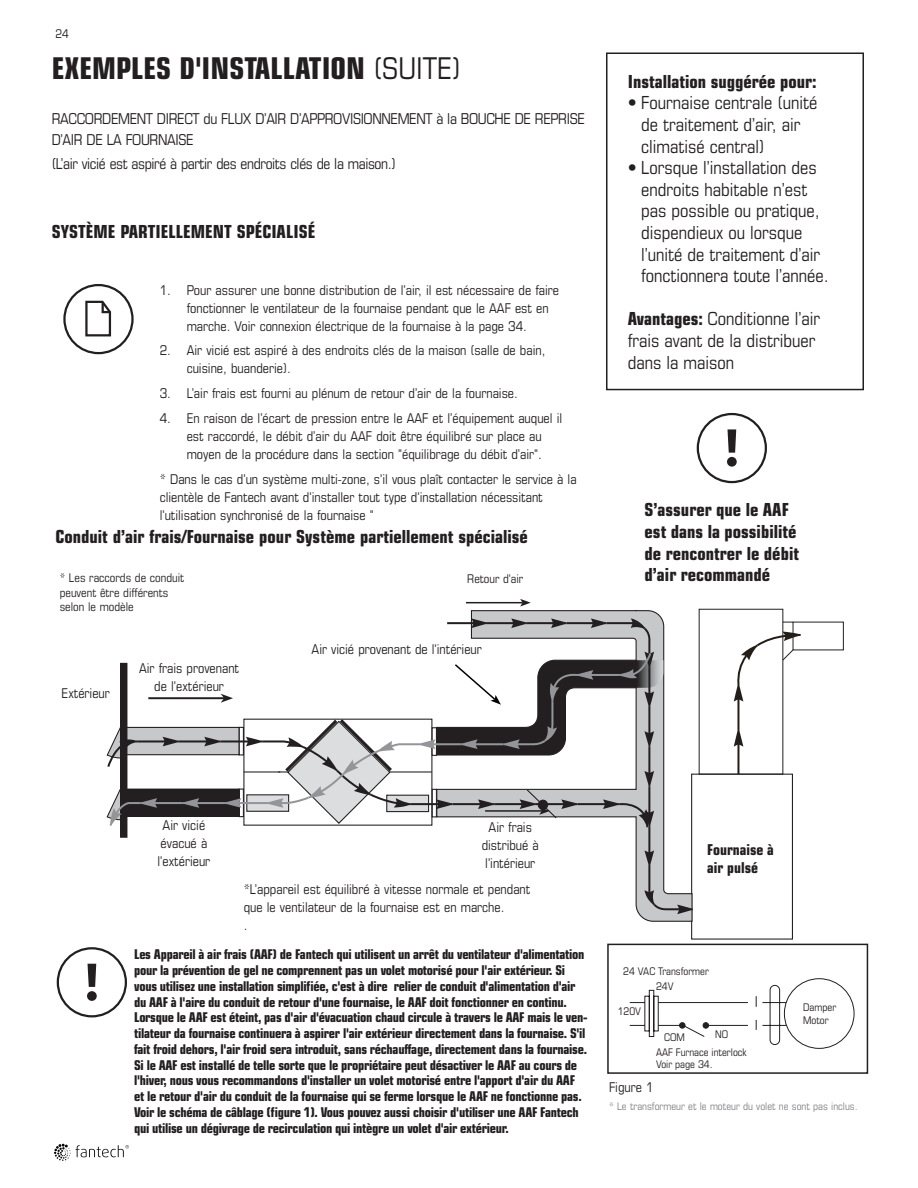
<style>
.page{position:relative;width:918px;height:1188px;background:#fff}
.page>*{position:absolute;margin:0;border:0;box-sizing:border-box;transform-origin:0 0}
.t1{font:700 condensed 30px "Eurostile LT Std";color:#231f20}
.t2{font:condensed 18px/21.6px "Eurostile LT Std";color:#231f20}
.t3{font:700 condensed 18px/21.6px "Eurostile LT Std";color:#231f20}
.t4{font:condensed 15px "Eurostile LT Std";letter-spacing:-.025em;color:#231f20}
.t5{font:700 condensed 15px/18px "Eurostile LT Std";color:#231f20}
.t6{font:700 condensed 13.5px/15.8px "Eurostile LT Std";letter-spacing:-.02em;color:#231f20}
.t7{font:condensed 13.5px/18px "Eurostile LT Std";color:#231f20;text-align:center}
.t8{font:condensed 12px "Eurostile LT Std";color:#231f20}
.t9{font:condensed 10.5px "Eurostile LT Std";color:#231f20}
.t10{font:condensed 10.5px "Eurostile LT Std";color:#808285}
.s1{font-weight:400}
.s2{font-weight:700}
</style>
<div class="page">
<svg style="left:54px;top:1144px;width:75px;height:17px"></svg>
<div style="left:691px;top:774px;width:102px;height:166px;border:1px solid #231f20"></div>
<div style="left:699px;top:609px;width:84px;height:166px;border:1px solid #231f20"></div>
<svg style="left:734px;top:632px;width:67px;height:142px"></svg>
<svg style="left:470px;top:610px;width:223px;height:312px"></svg>
<div style="left:63px;top:284px;width:71px;height:70px;border:2px solid #231f20;border-radius:50%"></div>
<svg style="left:85px;top:300px;width:27px;height:37px"></svg>
<hr style="left:466px;top:602px;width:57px;height:1px;background:#231f20">
<svg style="left:520px;top:599px;width:11px;height:8px"></svg>
<svg style="left:106px;top:618px;width:587px;height:296px"></svg>
<div style="left:606px;top:52px;width:258px;height:338px;border:2px solid #231f20"></div>
<div style="left:697px;top:413px;width:70px;height:70px;border:2px solid #231f20;border-radius:50%"></div>
<svg style="left:728px;top:429px;width:8px;height:24px"></svg>
<div style="left:727px;top:457px;width:10px;height:10px;background:#231f20;border-radius:50%"></div>
<svg style="left:658px;top:985px;width:129px;height:60px"></svg>
<div style="left:703px;top:1022px;width:6px;height:7px;border:1px solid #231f20;border-radius:50%"></div>
<div style="left:653px;top:996px;width:6px;height:35px;border:1px solid #231f20"></div>
<div style="left:649px;top:990px;width:5px;height:47px;border:1px solid #231f20"></div>
<svg style="left:630px;top:1002px;width:15px;height:1px"></svg>
<svg style="left:630px;top:1025px;width:15px;height:1px"></svg>
<div style="left:607px;top:944px;width:261px;height:130px;border:2px solid #231f20"></div>
<div style="left:57px;top:947px;width:70px;height:70px;border:2px solid #231f20;border-radius:50%"></div>
<svg style="left:88px;top:964px;width:8px;height:23px"></svg>
<div style="left:87px;top:991px;width:10px;height:10px;background:#231f20;border-radius:50%"></div>
<p class="t8" style="left:56px;top:26px;width:15px">24</p>
<p class="t1" style="left:52px;top:50px;width:411px">EXEMPLES D'INSTALLATION <span class="s1">(SUITE)</span></p>
<p class="t4" style="left:52px;top:109px;width:535px">RACCORDEMENT DIRECT du FLUX D’AIR D’APPROVISIONNEMENT à la BOUCHE DE REPRISE</p>
<p class="t4" style="left:52px;top:130px;width:143px">D’AIR DE LA FOURNAISE</p>
<p class="t4" style="left:52px;top:154px;width:346px">(L’air vicié est aspiré à partir des endroits clés de la maison.)</p>
<p class="t3" style="left:52px;top:220px;width:265px">SYSTÈME PARTIELLEMENT SPÉCIALISÉ</p>
<p class="t7" style="left:187px;top:280px;width:374px;text-align:left;text-indent:-27px">1. Pour assurer une bonne distribution de l’air, il est nécessaire de faire fonctionner le ventilateur de la fournaise pendant que le AAF est en marche. Voir connexion électrique de la fournaise à la page 34.</p>
<p class="t7" style="left:187px;top:341px;width:360px;text-align:left;text-indent:-27px">2. Air vicié est aspiré à des endroits clés de la maison (salle de bain, cuisine, buanderie).</p>
<p class="t7" style="left:160px;top:384px;width:360px">3. L’air frais est fourni au plénum de retour d’air de la fournaise.</p>
<p class="t7" style="left:160px;top:409px;width:404px">4. En raison de l’écart de pression entre le AAF et l’équipement auquel il est raccordé, le débit d’air du AAF doit être équilibré sur place au<br>moyen de la procédure dans la section "équilibrage du débit d’air".</p>
<p class="t7" style="left:160px;top:469px;width:418px;text-align:left">* Dans le cas d'un système multi-zone, s'il vous plaît contacter le service à la clientèle de Fantech avant d'installer tout type d'installation nécessitant l'utilisation synchronisé de la fournaise "</p>
<p class="t3" style="left:56px;top:526px;width:474px">Conduit d’air frais/Fournaise pour Système partiellement spécialisé</p>
<p class="t8" style="left:60px;top:571px;width:126px">* Les raccords de conduit</p>
<p class="t8" style="left:467px;top:571px;width:58px">Retour d'air</p>
<p class="t8" style="left:60px;top:585px;width:110px">peuvent être différents</p>
<p class="t8" style="left:60px;top:599px;width:76px">selon le modèle</p>
<p class="t7" style="left:62px;top:684px;width:50px">Extérieur</p>
<p class="t7" style="left:139px;top:659px;width:102px">Air frais provenant de l'extérieur</p>
<p class="t7" style="left:312px;top:640px;width:172px">Air vicié provenant de l'intérieur</p>
<p class="t3" style="left:628px;top:71px;width:190px">Installation suggérée pour:</p>
<p class="t2" style="left:641px;top:92px;width:178px;text-indent:-14px">• Fournaise centrale (unité de traitement d’air, air climatisé central)</p>
<p class="t2" style="left:641px;top:157px;width:189px;text-indent:-14px">• Lorsque l’installation des endroits habitable n’est pas possible ou pratique, dispendieux ou lorsque l’unité de traitement d’air fonctionnera toute l’année.</p>
<p class="t2" style="left:628px;top:308px;width:194px"><span class="s2">Avantages:</span> Conditionne l’air frais avant de la distribuer dans la maison</p>
<p class="t3" style="left:645px;top:499px;width:146px">S’assurer que le AAF</p>
<p class="t3" style="left:645px;top:521px;width:153px">est dans la possibilité</p>
<p class="t3" style="left:645px;top:542px;width:156px">de rencontrer le débit d’air recommandé</p>
<p class="t7" style="left:158px;top:816px;width:54px">Air vicié évacué à l'extérieur</p>
<p class="t7" style="left:482px;top:818px;width:59px">Air frais distribué à l'intérieur</p>
<p class="t7" style="left:244px;top:880px;width:288px">*L’appareil est équilibré à vitesse normale et pendant</p>
<p class="t7" style="left:244px;top:898px;width:262px">que le ventilateur de la fournaise est en marche.</p>
<p class="t7" style="left:244px;top:916px;width:5px">.</p>
<p class="t6" style="left:134px;top:947px;width:455px">Les Appareil à air frais (AAF) de Fantech qui utilisent un arrêt du ventilateur d'alimentation pour la prévention de gel ne comprennent pas un volet motorisé pour l'air extérieur. Si vous utilisez une installation simplifiée, c'est à dire relier de conduit d'alimentation d'air du AAF à l'aire du conduit de retour d'une fournaise, le AAF doit fonctionner en continu.<br>Lorsque le AAF est éteint, pas d'air d'évacuation chaud circule à travers le AAF mais le ven&shy;tilateur da fournaise continuera à aspirer l'air extérieur directement dans la fournaise. S'il fait froid dehors, l'air froid sera introduit, sans réchauffage, directement dans la fournaise.</p>
<p class="t6" style="left:134px;top:1057px;width:449px">Si le AAF est installé de telle sorte que le propriétaire peut désactiver le AAF au cours de l'hiver, nous vous recommandons d'installer un volet motorisé entre l'apport d'air du AAF et le retour d'air du conduit de la fournaise qui se ferme lorsque le AAF ne fonctionne pas.<br>Voir le schéma de câblage (figure 1). Vous pouvez aussi choisir d'utiliser une AAF Fantech qui utilise un dégivrage de recirculation qui intègre un volet d'air extérieur.</p>
<p class="t5" style="left:707px;top:841px;width:68px">Fournaise à air pulsé</p>
<p class="t9" style="left:623px;top:965px;width:87px">24 VAC Transformer</p>
<p class="t9" style="left:618px;top:1005px;width:25px">120V</p>
<p class="t9" style="left:656px;top:980px;width:19px">24V</p>
<p class="t9" style="left:664px;top:1031px;width:22px">COM</p>
<p class="t9" style="left:715px;top:1028px;width:15px">NO</p>
<p class="t9" style="left:656px;top:1046px;width:92px">AAF Furnace interlock</p>
<p class="t9" style="left:656px;top:1058px;width:58px">Voir page 34.</p>
<p class="t9" style="left:803px;top:1001px;width:35px">Damper</p>
<p class="t9" style="left:803px;top:1014px;width:27px">Motor</p>
<p class="t7" style="left:609px;top:1077px;width:46px">Figure 1</p>
<p class="t10" style="left:609px;top:1099px;width:250px">* Le transformeur et le moteur du volet ne sont pas inclus.</p>
</div>
